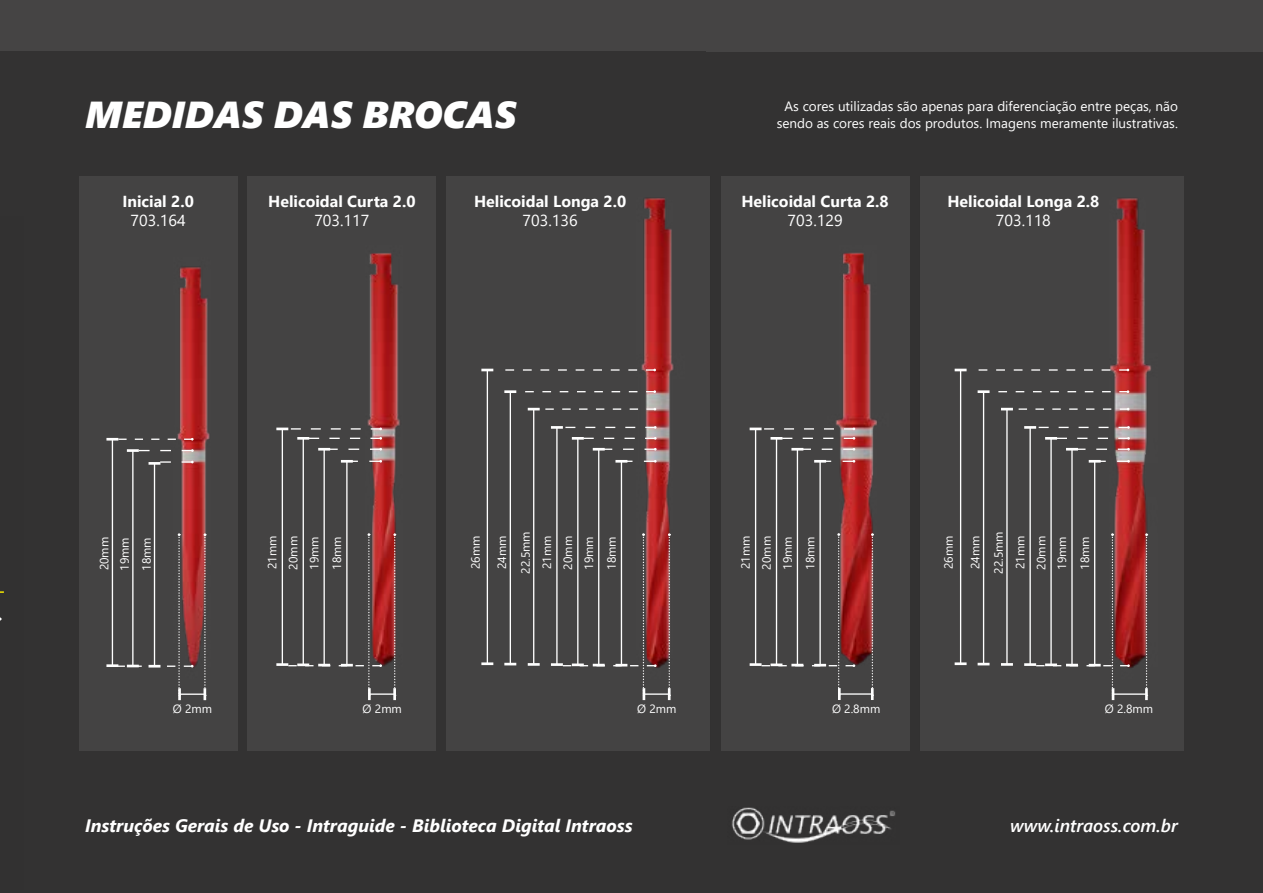
<style>
.page{position:relative;width:1263px;height:893px;background:#333232}
.page>*{position:absolute;margin:0;border:0;box-sizing:border-box;transform-origin:0 0}
.t1{font:italic 37.5px "Segoe UI Black";color:#fff}
.t2{font:italic 700 18px "Segoe UI";color:#fff}
.t3{font:italic 600 18px "Segoe UI";color:#fff}
.t4{font:700 15.9px "Segoe UI";color:#fff}
.t5{font:15.9px "Segoe UI";color:#fff}
.t6{font:13.5px "Segoe UI";color:#fff}
.t7{font:12px/20.9px "Segoe UI";color:#fff;text-align:justify}
</style>
<div class="page">
<div style="left:0;top:0;width:1263px;height:51px;background:#454444"></div>
<img style="left:731px;top:807px;width:164px;height:36px">
<img style="left:79px;top:176px;width:158px;height:575px">
<hr style="left:154px;top:463px;width:1px;height:203px;background:#fff">
<svg style="left:149px;top:461px;width:45px;height:4px"></svg>
<hr style="left:132px;top:451px;width:2px;height:215px;background:#fff">
<svg style="left:127px;top:449px;width:67px;height:3px"></svg>
<hr style="left:112px;top:439px;width:1px;height:227px;background:#fff">
<svg style="left:106px;top:438px;width:88px;height:3px"></svg>
<hr style="left:180px;top:693px;width:25px;height:2px;background:#fff">
<svg style="left:204px;top:533px;width:2px;height:167px"></svg>
<svg style="left:106px;top:533px;width:88px;height:167px;background:#584b4b"></svg>
<img style="left:248px;top:176px;width:188px;height:575px">
<hr style="left:346px;top:461px;width:2px;height:204px;background:#fff">
<svg style="left:341px;top:460px;width:41px;height:3px"></svg>
<hr style="left:323px;top:449px;width:2px;height:216px;background:#fff">
<svg style="left:318px;top:448px;width:64px;height:3px"></svg>
<hr style="left:303px;top:438px;width:1px;height:227px;background:#fff">
<svg style="left:297px;top:437px;width:85px;height:3px"></svg>
<hr style="left:282px;top:429px;width:1px;height:236px;background:#fff">
<svg style="left:276px;top:428px;width:106px;height:2px"></svg>
<hr style="left:369px;top:693px;width:26px;height:2px;background:#fff">
<svg style="left:393px;top:533px;width:3px;height:167px"></svg>
<svg style="left:276px;top:533px;width:106px;height:167px;background:#574d4d"></svg>
<img style="left:721px;top:176px;width:188px;height:575px">
<hr style="left:819px;top:461px;width:2px;height:204px;background:#fff">
<svg style="left:814px;top:460px;width:41px;height:3px"></svg>
<hr style="left:797px;top:449px;width:1px;height:216px;background:#fff">
<svg style="left:791px;top:448px;width:64px;height:3px"></svg>
<hr style="left:776px;top:438px;width:1px;height:227px;background:#fff">
<svg style="left:770px;top:437px;width:85px;height:3px"></svg>
<hr style="left:755px;top:429px;width:1px;height:236px;background:#fff">
<svg style="left:750px;top:428px;width:105px;height:2px"></svg>
<hr style="left:839px;top:693px;width:33px;height:2px;background:#fff">
<svg style="left:871px;top:533px;width:3px;height:167px"></svg>
<svg style="left:750px;top:533px;width:105px;height:167px;background:#584a4a"></svg>
<img style="left:446px;top:176px;width:264px;height:575px">
<hr style="left:621px;top:461px;width:1px;height:204px;background:#fff">
<svg style="left:615px;top:460px;width:42px;height:3px"></svg>
<hr style="left:598px;top:449px;width:1px;height:216px;background:#fff">
<svg style="left:593px;top:448px;width:64px;height:3px"></svg>
<hr style="left:577px;top:438px;width:1px;height:227px;background:#fff">
<svg style="left:572px;top:437px;width:85px;height:3px"></svg>
<hr style="left:556px;top:427px;width:2px;height:238px;background:#fff">
<svg style="left:551px;top:426px;width:106px;height:3px"></svg>
<hr style="left:644px;top:693px;width:25px;height:2px;background:#fff">
<svg style="left:668px;top:533px;width:3px;height:167px"></svg>
<svg style="left:551px;top:533px;width:106px;height:167px;background:#574c4c"></svg>
<hr style="left:533px;top:409px;width:1px;height:255px;background:#fff">
<svg style="left:528px;top:663px;width:12px;height:3px"></svg>
<svg style="left:528px;top:408px;width:128px;height:2px"></svg>
<hr style="left:510px;top:392px;width:1px;height:272px;background:#fff">
<svg style="left:504px;top:663px;width:12px;height:2px"></svg>
<svg style="left:504px;top:390px;width:12px;height:3px"></svg>
<svg style="left:525px;top:390px;width:131px;height:3px"></svg>
<hr style="left:487px;top:370px;width:1px;height:294px;background:#fff">
<svg style="left:481px;top:662px;width:12px;height:3px"></svg>
<svg style="left:481px;top:369px;width:12px;height:2px"></svg>
<svg style="left:505px;top:369px;width:151px;height:2px"></svg>
<img style="left:920px;top:176px;width:263px;height:575px">
<hr style="left:1094px;top:461px;width:1px;height:204px;background:#fff">
<svg style="left:1089px;top:460px;width:41px;height:3px"></svg>
<hr style="left:1071px;top:449px;width:2px;height:216px;background:#fff">
<svg style="left:1066px;top:448px;width:64px;height:3px"></svg>
<hr style="left:1050px;top:438px;width:2px;height:227px;background:#fff">
<svg style="left:1045px;top:437px;width:85px;height:3px"></svg>
<hr style="left:1029px;top:427px;width:2px;height:238px;background:#fff">
<svg style="left:1024px;top:426px;width:106px;height:3px"></svg>
<hr style="left:1113px;top:693px;width:33px;height:2px;background:#fff">
<svg style="left:1145px;top:533px;width:3px;height:167px"></svg>
<svg style="left:1024px;top:533px;width:106px;height:167px;background:#5a4b4b"></svg>
<hr style="left:1006px;top:409px;width:2px;height:255px;background:#fff">
<svg style="left:1001px;top:663px;width:12px;height:3px"></svg>
<svg style="left:1001px;top:408px;width:128px;height:2px"></svg>
<hr style="left:983px;top:392px;width:1px;height:272px;background:#fff">
<svg style="left:977px;top:663px;width:12px;height:2px"></svg>
<svg style="left:977px;top:390px;width:12px;height:3px"></svg>
<svg style="left:998px;top:390px;width:131px;height:3px"></svg>
<hr style="left:960px;top:370px;width:1px;height:294px;background:#fff">
<svg style="left:955px;top:662px;width:11px;height:3px"></svg>
<svg style="left:955px;top:369px;width:11px;height:2px"></svg>
<svg style="left:978px;top:369px;width:151px;height:2px"></svg>
<h1 class="t1" style="left:85px;top:86px;width:433px">MEDIDAS DAS BROCAS</h1>
<p class="t6" style="left:784px;top:94px;width:395px">As cores utilizadas são apenas para diferenciação entre peças, não</p>
<p class="t6" style="left:777px;top:110px;width:403px">sendo as cores reais dos produtos. Imagens meramente ilustrativas.</p>
<h3 class="t4" style="left:122px;top:186px;width:73px">Inicial 2.0</h3>
<h3 class="t5" style="left:131px;top:205px;width:56px">703.164</h3>
<h3 class="t4" style="left:268px;top:186px;width:149px">Helicoidal Curta 2.0</h3>
<h3 class="t5" style="left:314px;top:205px;width:56px">703.117</h3>
<h3 class="t4" style="left:474px;top:186px;width:154px">Helicoidal Longa 2.0</h3>
<h3 class="t5" style="left:523px;top:205px;width:56px">703.136</h3>
<h3 class="t4" style="left:741px;top:186px;width:149px">Helicoidal Curta 2.8</h3>
<h3 class="t5" style="left:788px;top:205px;width:56px">703.129</h3>
<h3 class="t4" style="left:947px;top:186px;width:154px">Helicoidal Longa 2.8</h3>
<h3 class="t5" style="left:996px;top:205px;width:56px">703.118</h3>
<p class="t7" style="left:93px;top:571px;width:35px;line-height:20.4px;rotate:-90deg">20mm<br>19mm</p>
<p class="t7" style="left:135px;top:571px;width:35px;rotate:-90deg">18mm</p>
<p class="t7" style="left:173px;top:697px;width:41px">Ø 2mm</p>
<p class="t7" style="left:261px;top:570px;width:35px;rotate:-90deg">21mm 20mm 19mm</p>
<p class="t7" style="left:325px;top:570px;width:35px;rotate:-90deg">18mm</p>
<p class="t7" style="left:363px;top:697px;width:41px">Ø 2mm</p>
<p class="t7" style="left:464px;top:569px;width:35px;rotate:-90deg">26mm</p>
<p class="t7" style="left:489px;top:574px;width:44px;line-height:23.4px;text-align:center;rotate:-90deg">24mm<br>22.5mm</p>
<p class="t7" style="left:535px;top:570px;width:35px;rotate:-90deg">21mm 20mm 19mm</p>
<p class="t7" style="left:600px;top:570px;width:35px;rotate:-90deg">18mm</p>
<p class="t7" style="left:637px;top:697px;width:41px">Ø 2mm</p>
<p class="t7" style="left:734px;top:570px;width:35px;rotate:-90deg">21mm 20mm 19mm</p>
<p class="t7" style="left:799px;top:570px;width:35px;rotate:-90deg">18mm</p>
<p class="t7" style="left:832px;top:697px;width:50px">Ø 2.8mm</p>
<p class="t7" style="left:937px;top:569px;width:35px;rotate:-90deg">26mm</p>
<p class="t7" style="left:962px;top:574px;width:44px;line-height:23.4px;text-align:center;rotate:-90deg">24mm<br>22.5mm</p>
<p class="t7" style="left:1009px;top:570px;width:35px;rotate:-90deg">21mm 20mm 19mm</p>
<p class="t7" style="left:1073px;top:570px;width:35px;rotate:-90deg">18mm</p>
<p class="t7" style="left:1105px;top:697px;width:50px">Ø 2.8mm</p>
<h2 class="t2" style="left:85px;top:808px;width:549px">Instruções Gerais de Uso - Intraguide - Biblioteca Digital Intraoss</h2>
<h2 class="t3" style="left:1010px;top:808px;width:169px">www.intraoss.com.br</h2>
</div>
